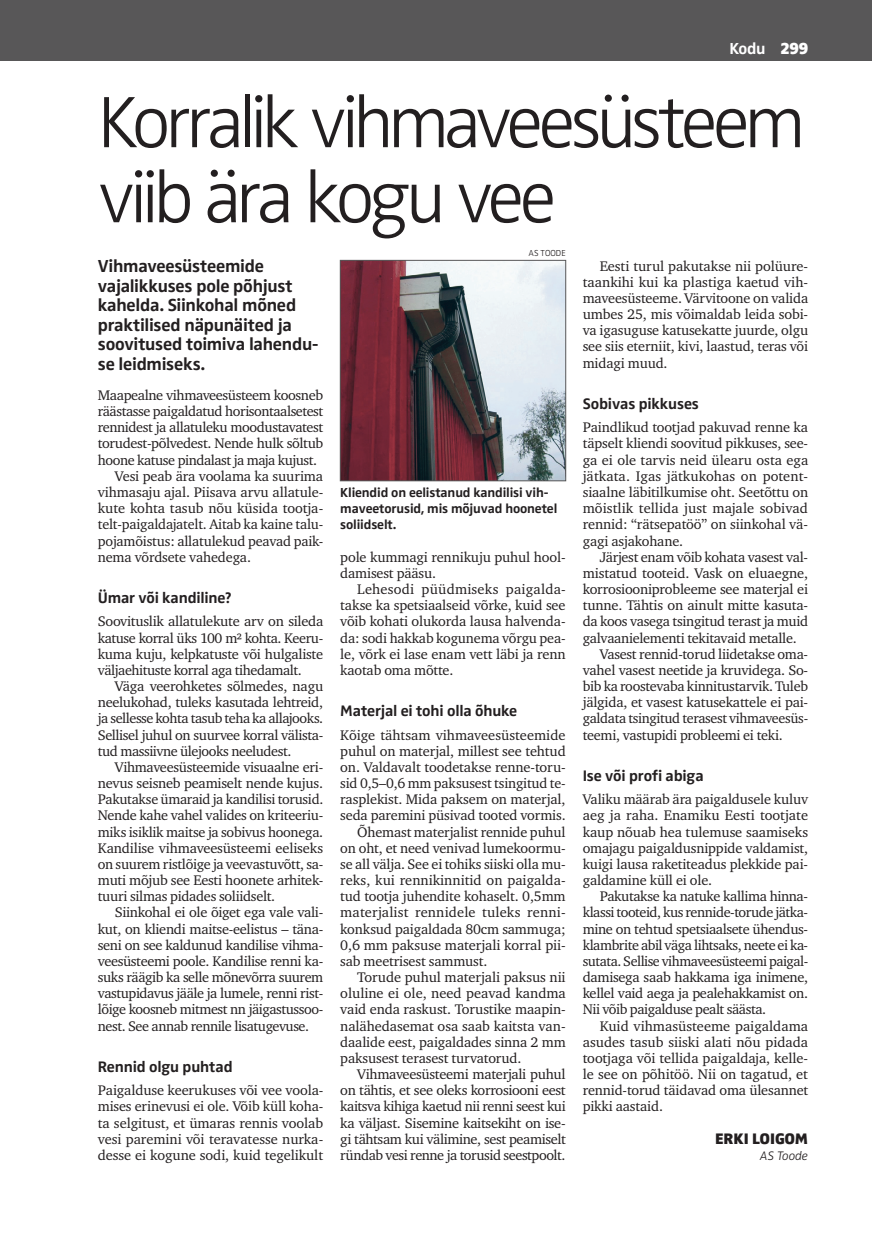
<style>
.page{position:relative;width:872px;height:1234px;background:#fff}
.page>*{position:absolute;margin:0;border:0;box-sizing:border-box;transform-origin:0 0}
.t1{font:300 75px/75px "Zwo Pro";letter-spacing:-.07em;color:#231f20}
.t2{font:700 18px/19.5px "Zwo Pro";letter-spacing:-.015em;color:#231f20}
.t3{font:700 16.5px "Zwo Pro";color:#fff}
.t4{font:700 15.75px "Zwo Pro";letter-spacing:-.01em;color:#231f20}
.t5{font:900 15.75px "Zwo Pro";color:#231f20}
.t6{font:14.25px/16.2px "Charter ITC";letter-spacing:-.01em;color:#231f20;text-align:justify}
.t7{font:14.25px "Charter ITC";letter-spacing:-.03em;color:#231f20}
.t8{font:14.25px "Charter ITC";letter-spacing:.01em;color:#231f20}
.t9{font:700 13.5px/16.2px "Zwo Pro";letter-spacing:-.01em;color:#231f20}
.t10{font:italic 300 12.75px "Zwo Pro";letter-spacing:-.01em;color:#231f20}
.t11{font:300 9px "Zwo Pro";color:#231f20}
.s1{font-weight:900}
</style>
<div class="page">
<div style="left:0;top:0;width:872px;height:60px;background:#585758"></div>
<img style="left:342px;top:262px;width:222px;height:217px">
<div style="left:340px;top:260px;width:226px;height:221px;border:1px solid #585758"></div>
<p class="t3" style="left:729px;top:39px;width:80px">Kodu <span class="s1">299</span></p>
<h1 class="t1" style="left:98px;top:86px;width:709px">Korralik vihmaveesüsteem viib ära kogu vee</h1>
<p class="t11" style="left:528px;top:247px;width:39px">AS TOODE</p>
<p class="t2" style="left:98px;top:257px;width:222px">Vihmaveesüsteemide vajalikkuses pole põhjust kahelda. Siinkohal mõned praktilised näpunäited ja soovitused toimiva lahendu&shy;se leidmiseks.</p>
<p class="t7" style="left:98px;top:386px;width:227px">Maapealne vihmaveesüsteem koosneb</p>
<p class="t7" style="left:98px;top:402px;width:227px">räästasse paigaldatud horisontaalsetest</p>
<p class="t7" style="left:98px;top:418px;width:227px">rennidest ja allatuleku moodustavatest</p>
<p class="t6" style="left:98px;top:435px;width:227px">torudest-põlvedest. Nende hulk sõltub</p>
<p class="t7" style="left:98px;top:451px;width:221px">hoone katuse pindalast ja maja kujust.</p>
<p class="t6" style="left:115px;top:467px;width:210px">Vesi peab ära voolama ka suurima</p>
<p class="t6" style="left:98px;top:484px;width:227px">vihmasaju ajal. Piisava arvu allatule-</p>
<p class="t6" style="left:98px;top:500px;width:227px">kute kohta tasub nõu küsida tootja-</p>
<p class="t6" style="left:98px;top:516px;width:227px">telt-paigaldajatelt. Aitab ka kaine talu-</p>
<p class="t6" style="left:98px;top:532px;width:227px">pojamõistus: allatulekud peavad paik-</p>
<p class="t6" style="left:98px;top:548px;width:155px">nema võrdsete vahedega.</p>
<p class="t4" style="left:98px;top:588px;width:136px">Ümar või kandiline?</p>
<p class="t6" style="left:98px;top:613px;width:227px">Soovituslik allatulekute arv on sileda katuse korral üks 100 m² kohta. Keeru&shy;kuma kuju, kelpkatuste või hulgaliste väljaehituste korral aga tihedamalt.</p>
<p class="t6" style="left:98px;top:678px;width:227px;text-indent:17px">Väga veerohketes sõlmedes, nagu neelukohad, tuleks kasutada lehtreid, ja sellesse kohta tasub teha ka allajooks.<br>Sellisel juhul on suurvee korral välista&shy;tud massiivne ülejooks neeludest.</p>
<p class="t6" style="left:98px;top:758px;width:227px;text-indent:17px">Vihmaveesüsteemide visuaalne eri&shy;nevus seisneb peamiselt nende kujus.<br>Pakutakse ümaraid ja kandilisi torusid.<br>Nende kahe vahel valides on kriteeriu&shy;miks isiklik maitse ja sobivus hoonega.<br>Kandilise vihmaveesüsteemi eeliseks on suurem ristlõige ja veevastuvõtt, sa&shy;muti mõjub see Eesti hoonete arhitek&shy;tuuri silmas pidades soliidselt.</p>
<p class="t6" style="left:98px;top:904px;width:227px;text-indent:17px">Siinkohal ei ole õiget ega vale vali&shy;kut, on kliendi maitse-eelistus – täna&shy;seni on see kaldunud kandilise vihma&shy;veesüsteemi poole. Kandilise renni ka&shy;suks räägib ka selle mõnevõrra suurem vastupidavus jääle ja lumele, renni rist&shy;lõige koosneb mitmest nn jäigastussoo&shy;nest. See annab rennile lisatugevuse.</p>
<p class="t4" style="left:98px;top:1057px;width:136px">Rennid olgu puhtad</p>
<p class="t6" style="left:98px;top:1081px;width:227px">Paigalduse keerukuses või vee voola&shy;mises erinevusi ei ole. Võib küll koha&shy;ta selgitust, et ümaras rennis voolab vesi paremini või teravatesse nurka&shy;desse ei kogune sodi, kuid tegelikult</p>
<p class="t9" style="left:340px;top:484px;width:218px">Kliendid on eelistanud kandilisi vih&shy;maveetorusid, mis mõjuvad hoonetel soliidselt.</p>
<p class="t6" style="left:340px;top:548px;width:227px">pole kummagi rennikuju puhul hool&shy;damisest pääsu.</p>
<p class="t6" style="left:340px;top:581px;width:227px;text-indent:17px">Lehesodi püüdmiseks paigalda&shy;takse ka spetsiaalseid võrke, kuid see võib kohati olukorda lausa halvenda&shy;da: sodi hakkab kogunema võrgu pea&shy;le, võrk ei lase enam vett läbi ja renn kaotab oma mõtte.</p>
<p class="t4" style="left:340px;top:701px;width:178px">Materjal ei tohi olla õhuke</p>
<p class="t6" style="left:340px;top:726px;width:227px">Kõige tähtsam vihmaveesüsteemide</p>
<p class="t6" style="left:340px;top:742px;width:227px">puhul on materjal, millest see tehtud</p>
<p class="t6" style="left:340px;top:758px;width:227px">on. Valdavalt toodetakse renne-toru-</p>
<p class="t6" style="left:340px;top:774px;width:227px">sid 0,5–0,6 mm paksusest tsingitud te-</p>
<p class="t6" style="left:340px;top:791px;width:227px">rasplekist. Mida paksem on materjal,</p>
<p class="t6" style="left:340px;top:807px;width:227px">seda paremini püsivad tooted vormis.</p>
<p class="t6" style="left:357px;top:823px;width:210px">Õhemast materjalist rennide puhul</p>
<p class="t6" style="left:340px;top:839px;width:227px">on oht, et need venivad lumekoormu-</p>
<p class="t6" style="left:340px;top:855px;width:227px">se all välja. See ei tohiks siiski olla mu-</p>
<p class="t6" style="left:340px;top:871px;width:227px">reks, kui rennikinnitid on paigalda-</p>
<p class="t6" style="left:340px;top:888px;width:227px">tud tootja juhendite kohaselt. 0,5mm</p>
<p class="t8" style="left:340px;top:903px;width:227px">materjalist rennidele tuleks renni-</p>
<p class="t6" style="left:340px;top:920px;width:227px">konksud paigaldada 80cm sammuga;</p>
<p class="t6" style="left:340px;top:936px;width:227px">0,6 mm paksuse materjali korral pii-</p>
<p class="t6" style="left:340px;top:952px;width:149px">sab meetrisest sammust.</p>
<p class="t6" style="left:357px;top:968px;width:210px">Torude puhul materjali paksus nii</p>
<p class="t6" style="left:340px;top:985px;width:227px">oluline ei ole, need peavad kandma</p>
<p class="t6" style="left:340px;top:1001px;width:227px">vaid enda raskust. Torustike maapin-</p>
<p class="t6" style="left:340px;top:1017px;width:227px">nalähedasemat osa saab kaitsta van-</p>
<p class="t6" style="left:340px;top:1033px;width:227px">daalide eest, paigaldades sinna 2 mm</p>
<p class="t6" style="left:340px;top:1049px;width:183px">paksusest terasest turvatorud.</p>
<p class="t6" style="left:357px;top:1065px;width:210px">Vihmaveesüsteemi materjali puhul</p>
<p class="t6" style="left:340px;top:1081px;width:227px">on tähtis, et see oleks korrosiooni eest</p>
<p class="t7" style="left:340px;top:1097px;width:227px">kaitsva kihiga kaetud nii renni seest kui</p>
<p class="t6" style="left:340px;top:1114px;width:227px">ka väljast. Sisemine kaitsekiht on ise-</p>
<p class="t7" style="left:340px;top:1129px;width:227px">gi tähtsam kui välimine, sest peamiselt</p>
<p class="t7" style="left:340px;top:1145px;width:227px">ründab vesi renne ja torusid seestpoolt.</p>
<p class="t6" style="left:583px;top:257px;width:227px;text-indent:17px">Eesti turul pakutakse nii polüure&shy;taankihi kui ka plastiga kaetud vih&shy;maveesüsteeme. Värvitoone on valida umbes 25, mis võimaldab leida sobi&shy;va igasuguse katusekatte juurde, olgu see siis eterniit, kivi, laastud, teras või midagi muud.</p>
<p class="t4" style="left:583px;top:394px;width:118px">Sobivas pikkuses</p>
<p class="t6" style="left:583px;top:419px;width:227px">Paindlikud tootjad pakuvad renne ka täpselt kliendi soovitud pikkuses, see&shy;ga ei ole tarvis neid ülearu osta ega jätkata. Igas jätkukohas on potent&shy;siaalne läbitilkumise oht. Seetõttu on mõistlik tellida just majale sobivad rennid: “rätsepatöö” on siinkohal vä&shy;gagi asjakohane.</p>
<p class="t6" style="left:600px;top:548px;width:210px">Järjest enam võib kohata vasest val-</p>
<p class="t6" style="left:583px;top:564px;width:227px">mistatud tooteid. Vask on eluaegne,</p>
<p class="t6" style="left:583px;top:581px;width:227px">korrosiooniprobleeme see materjal ei</p>
<p class="t6" style="left:583px;top:597px;width:227px">tunne. Tähtis on ainult mitte kasuta-</p>
<p class="t6" style="left:583px;top:613px;width:227px">da koos vasega tsingitud terast ja muid</p>
<p class="t6" style="left:583px;top:629px;width:215px">galvaanielementi tekitavaid metalle.</p>
<p class="t6" style="left:600px;top:645px;width:210px">Vasest rennid-torud liidetakse oma-</p>
<p class="t6" style="left:583px;top:661px;width:227px">vahel vasest neetide ja kruvidega. So-</p>
<p class="t6" style="left:583px;top:678px;width:227px">bib ka roostevaba kinnitustarvik. Tuleb</p>
<p class="t6" style="left:583px;top:694px;width:227px">jälgida, et vasest katusekattele ei pai-</p>
<p class="t6" style="left:583px;top:710px;width:227px">galdata tsingitud terasest vihmaveesüs-</p>
<p class="t6" style="left:583px;top:726px;width:201px">teemi, vastupidi probleemi ei teki.</p>
<p class="t4" style="left:583px;top:766px;width:122px">Ise või profi abiga</p>
<p class="t6" style="left:583px;top:791px;width:227px">Valiku määrab ära paigaldusele kuluv aeg ja raha. Enamiku Eesti tootjate kaup nõuab hea tulemuse saamiseks omajagu paigaldusnippide valdamist, kuigi lausa raketiteadus plekkide pai&shy;galdamine küll ei ole.</p>
<p class="t6" style="left:583px;top:888px;width:227px;text-indent:17px">Pakutakse ka natuke kallima hinna&shy;klassi tooteid, kus rennide-torude jätka&shy;mine on tehtud spetsiaalsete ühendus&shy;klambrite abil väga lihtsaks, neete ei ka&shy;sutata. Sellise vihmaveesüsteemi paigal&shy;damisega saab hakkama iga inimene, kellel vaid aega ja pealehakkamist on.<br>Nii võib paigalduse pealt säästa.</p>
<p class="t6" style="left:583px;top:1017px;width:227px;text-indent:17px">Kuid vihmasüsteeme paigaldama asudes tasub siiski alati nõu pidada tootjaga või tellida paigaldaja, kelle&shy;le see on põhitöö. Nii on tagatud, et rennid-torud täidavad oma ülesannet pikki aastaid.</p>
<p class="t5" style="left:715px;top:1128px;width:94px">ERKI LOIGOM</p>
<p class="t10" style="left:760px;top:1148px;width:50px">AS Toode</p>
</div>
